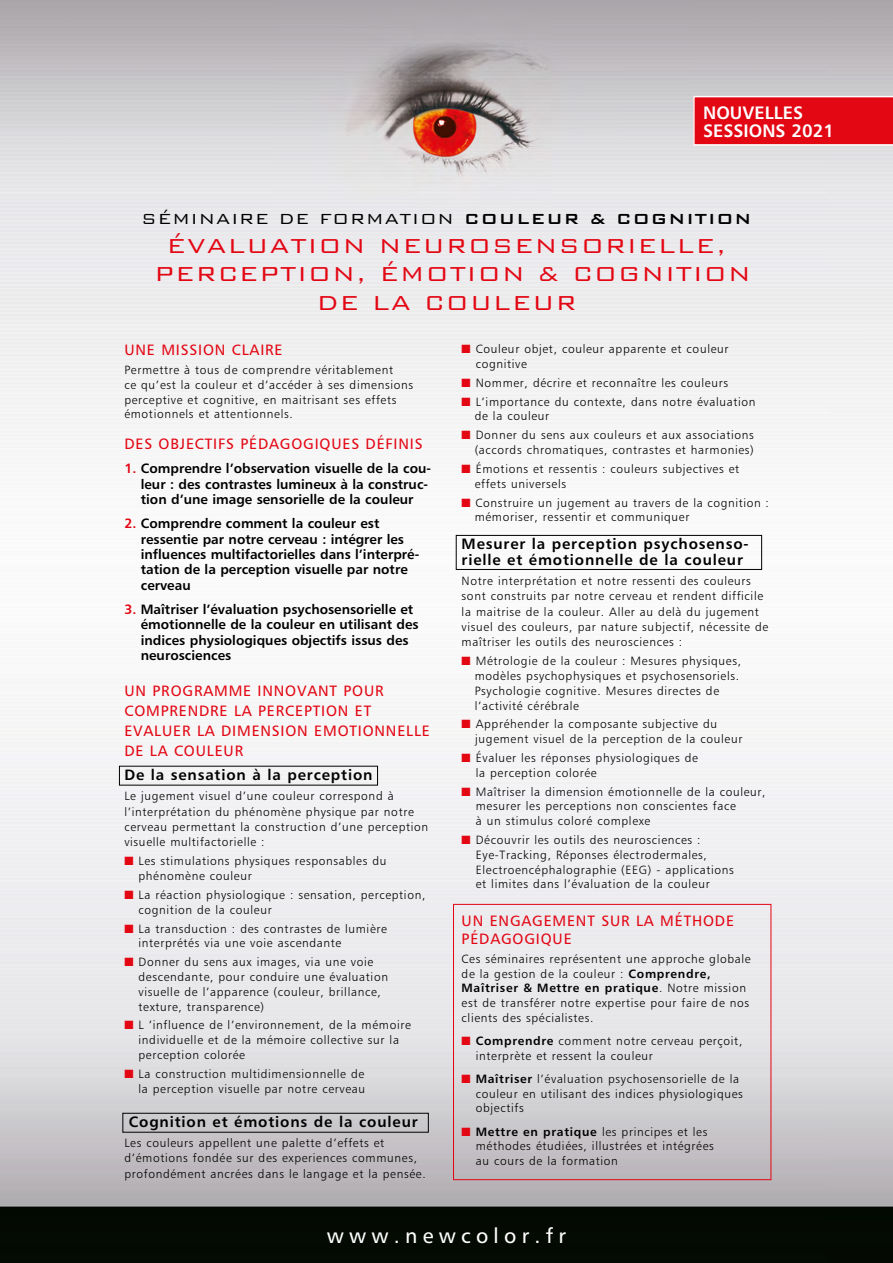
<style>
.page{position:relative;width:893px;height:1263px;background:#fff}
.page>*{position:absolute;margin:0;border:0;box-sizing:border-box;transform-origin:0 0}
.t1{font:300 27px/28.5px "Bank Gothic BT";letter-spacing:.045em;color:#e30613;text-align:center}
.t2{font:21px "Humanist 777 BT Roman B";letter-spacing:.25em;color:#fff}
.t3{font:300 19.5px "Bank Gothic BT";letter-spacing:.05em;color:#000}
.t4{font:18px/18.1px "Humanist 777 BT Bold B";color:#fff}
.t5{font:15px/20px "Humanist 777 BT Roman B";letter-spacing:.055em;color:#e30613}
.t6{font:15px/15.5px "Humanist 777 BT Bold B";letter-spacing:.055em;color:#000}
.t7{font:13.5px/15.5px "Humanist 777 BT Bold B";color:#000}
.t8{font:12px/14.7px "Humanist 777 BT Light B";letter-spacing:.055em;color:#000}
.t9{font:12px "Humanist 777 BT Bold B";letter-spacing:.055em;color:#000}
.s1{font-weight:500}
.s2{color:#e30613}
.s3{font-family:"Humanist 777 BT Bold B"}
.s4{font-family:"Humanist 777 BT Light B"}
</style>
<div class="page">
<img style="left:0;top:0;width:893px;height:1263px">
<div style="left:122px;top:1113px;width:307px;height:19px;border:1px solid #000"></div>
<div style="left:456px;top:535px;width:306px;height:35px;border:1px solid #000"></div>
<div style="left:453px;top:904px;width:318px;height:276px;border:1px solid #e30613"></div>
<svg style="left:693px;top:96px;width:200px;height:50px;background:#e41723"></svg>
<h3 class="t4" style="left:703px;top:103px;width:133px">NOUVELLES<br>SESSIONS 2021</h3>
<h3 class="t3" style="left:141px;top:209px;width:611px">SÉMINAIRE DE FORMATION <span class="s1">COULEUR &amp; COGNITION</span></h3>
<h1 class="t1" style="left:155px;top:231px;width:598px">ÉVALUATION NEUROSENSORIELLE,<br>PERCEPTION, ÉMOTION &amp; COGNITION<br>DE LA COULEUR</h1>
<p class="t5" style="left:124px;top:340px;width:160px">UNE MISSION CLAIRE</p>
<p class="t8" style="left:124px;top:363px;width:290px">Permettre à tous de comprendre véritablement<br>ce qu’est la couleur et d’accéder à ses dimensions perceptive et cognitive, en maitrisant ses effets émotionnels et attentionnels.</p>
<p class="t5" style="left:124px;top:434px;width:300px">DES OBJECTIFS PÉDAGOGIQUES DÉFINIS</p>
<p class="t7" style="left:141px;top:461px;width:292px;text-indent:-16px"><span class="s2">1.</span> Comprendre l’observation visuelle de la cou&shy;leur : des contrastes lumineux à la construc&shy;tion d’une image sensorielle de la couleur</p>
<p class="t7" style="left:141px;top:515px;width:280px;text-indent:-16px"><span class="s2">2.</span> Comprendre comment la couleur est ressentie par notre cerveau : intégrer les influences multifactorielles dans l’interpré&shy;tation de la perception visuelle par notre cerveau</p>
<p class="t7" style="left:141px;top:601px;width:279px;text-indent:-16px"><span class="s2">3.</span> Maîtriser l’évaluation psychosensorielle et émotionnelle de la couleur en utilisant des indices physiologiques objectifs issus des neurosciences</p>
<p class="t5" style="left:124px;top:680px;width:307px">UN PROGRAMME INNOVANT POUR<br>COMPRENDRE LA PERCEPTION ET<br>EVALUER LA DIMENSION EMOTIONNELLE<br>DE LA COULEUR</p>
<p class="t6" style="left:124px;top:767px;width:250px">De la sensation à la perception</p>
<p class="t8" style="left:124px;top:788px;width:305px;line-height:15.5px">Le jugement visuel d’une couleur correspond à l’interprétation du phénomène physique par notre cerveau permettant la construction d’une perception visuelle multifactorielle :</p>
<p class="t8" style="left:138px;top:854px;width:250px;text-indent:-14px"><span class="s2">■</span> Les stimulations physiques responsables du phénomène couleur</p>
<p class="t8" style="left:138px;top:887px;width:288px;text-indent:-14px"><span class="s2">■</span> La réaction physiologique : sensation, perception, cognition de la couleur</p>
<p class="t8" style="left:138px;top:921px;width:250px;text-indent:-14px"><span class="s2">■</span> La transduction : des contrastes de lumière interprétés via une voie ascendante</p>
<p class="t8" style="left:138px;top:955px;width:251px;text-indent:-14px"><span class="s2">■</span> Donner du sens aux images, via une voie descendante, pour conduire une évaluation visuelle de l’apparence (couleur, brillance, texture, transparence)</p>
<p class="t8" style="left:138px;top:1018px;width:274px;text-indent:-14px"><span class="s2">■</span> L ’influence de l’environnement, de la mémoire individuelle et de la mémoire collective sur la perception colorée</p>
<p class="t8" style="left:124px;top:1066px;width:242px;text-align:right"><span class="s2">■</span> La construction multidimensionnelle de la perception visuelle par notre cerveau</p>
<p class="t6" style="left:129px;top:1113px;width:290px">Cognition et émotions de la couleur</p>
<p class="t8" style="left:124px;top:1134px;width:303px;line-height:15.5px">Les couleurs appellent une palette d’effets et d’émotions fondée sur des experiences communes, profondément ancrées dans le langage et la pensée.</p>
<p class="t8" style="left:476px;top:341px;width:254px;text-indent:-14px"><span class="s2">■</span> Couleur objet, couleur apparente et couleur cognitive</p>
<p class="t8" style="left:462px;top:375px;width:268px"><span class="s2">■</span> Nommer, décrire et reconnaître les couleurs</p>
<p class="t8" style="left:475px;top:394px;width:282px;text-indent:-13px"><span class="s2">■</span> L’importance du contexte, dans notre évaluation de la couleur</p>
<p class="t8" style="left:462px;top:428px;width:294px;text-align:right"><span class="s2">■</span> Donner du sens aux couleurs et aux associations (accords chromatiques, contrastes et harmonies)</p>
<p class="t8" style="left:475px;top:461px;width:266px;text-indent:-13px"><span class="s2">■</span> Émotions et ressentis : couleurs subjectives et effets universels</p>
<p class="t8" style="left:475px;top:495px;width:296px;text-indent:-13px"><span class="s2">■</span> Construire un jugement au travers de la cognition : mémoriser, ressentir et communiquer</p>
<p class="t6" style="left:462px;top:536px;width:288px">Mesurer la perception psychosenso&shy;rielle et émotionnelle de la couleur</p>
<p class="t8" style="left:462px;top:572px;width:308px;line-height:15.5px">Notre interprétation et notre ressenti des couleurs sont construits par notre cerveau et rendent difficile la maitrise de la couleur. Aller au delà du jugement visuel des couleurs, par nature subjectif, nécessite de maîtriser les outils des neurosciences :</p>
<p class="t8" style="left:475px;top:654px;width:268px;text-indent:-13px"><span class="s2">■</span> Métrologie de la couleur : Mesures physiques, modèles psychophysiques et psychosensoriels.<br>Psychologie cognitive. Mesures directes de l’activité cérébrale</p>
<p class="t8" style="left:475px;top:717px;width:269px;text-indent:-14px"><span class="s2">■</span> Appréhender la composante subjective du jugement visuel de la perception de la couleur</p>
<p class="t8" style="left:476px;top:750px;width:224px;text-indent:-14px"><span class="s2">■</span> Évaluer les réponses physiologiques de la perception colorée</p>
<p class="t8" style="left:476px;top:784px;width:291px;text-indent:-14px"><span class="s2">■</span> Maîtriser la dimension émotionnelle de la couleur, mesurer les perceptions non conscientes face<br>à un stimulus coloré complexe</p>
<p class="t8" style="left:476px;top:832px;width:260px;text-indent:-14px"><span class="s2">■</span> Découvrir les outils des neurosciences :<br>Eye-Tracking, Réponses électrodermales, Electroencéphalographie (EEG) - applications et limites dans l’évaluation de la couleur</p>
<p class="t5" style="left:462px;top:911px;width:274px;line-height:18.5px">UN ENGAGEMENT SUR LA MÉTHODE<br>PÉDAGOGIQUE</p>
<p class="t8" style="left:462px;top:951px;width:291px">Ces séminaires représentent une approche globale de la gestion de la couleur : <span class="s3">Comprendre,</span></p>
<p class="t9" style="left:462px;top:981px;width:286px">Maîtriser &amp; Mettre en pratique<span class="s4">. Notre mission</span></p>
<p class="t8" style="left:462px;top:995px;width:289px">est de transférer notre expertise pour faire de nos clients des spécialistes.</p>
<p class="t8" style="left:476px;top:1033px;width:268px;text-indent:-14px"><span class="s2">■</span> <span class="s3">Comprendre</span> comment notre cerveau perçoit, interprète et ressent la couleur</p>
<p class="t8" style="left:476px;top:1071px;width:269px;text-indent:-14px"><span class="s2">■</span> <span class="s3">Maîtriser</span> l’évaluation psychosensorielle de la couleur en utilisant des indices physiologiques objectifs</p>
<p class="t8" style="left:476px;top:1124px;width:240px;text-indent:-14px"><span class="s2">■</span> <span class="s3">Mettre en pratique</span> les principes et les méthodes étudiées, illustrées et intégrées au cours de la formation</p>
<h2 class="t2" style="left:327px;top:1223px;width:241px">www.newcolor.fr</h2>
</div>
